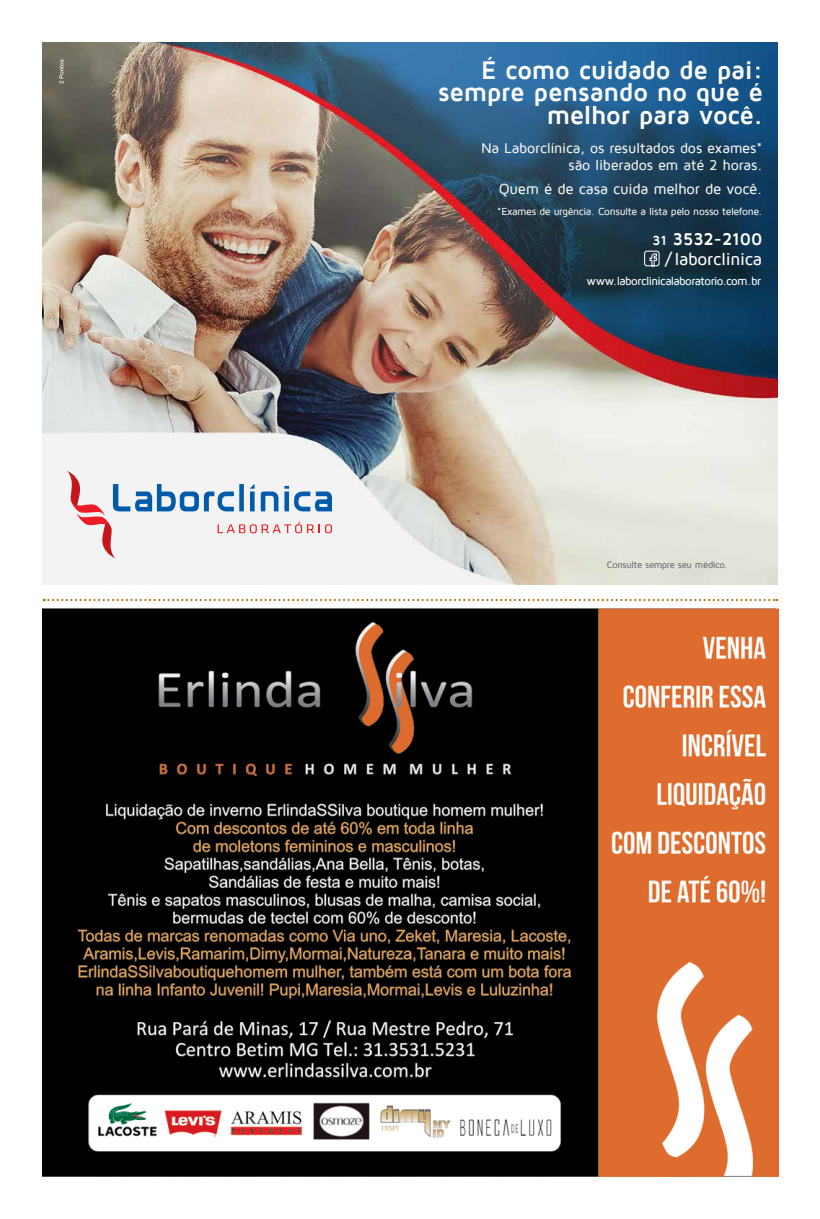
<style>
.page{position:relative;width:820px;height:1219px;background:#fff}
.page>*{position:absolute;margin:0;border:0;box-sizing:border-box;transform-origin:0 0}
.t1{font:700 26.3px/22.3px "Maven Pro";letter-spacing:-.015em;color:#fff;text-align:right}
.t2{font:500 17.6px "Maven Pro";letter-spacing:-.015em;color:#fff}
.t3{font:700 17.6px "Maven Pro";letter-spacing:-.015em;color:#fff}
.t4{font:500 15.1px "Maven Pro";letter-spacing:-.02em;color:#f3f3f1}
.t5{font:500 14.6px/17px "Maven Pro";letter-spacing:-.01em;color:#f3f3f1;text-align:right}
.t6{font:500 11.9px "Maven Pro";letter-spacing:-.05em;color:#fff}
.t7{font:500 10.6px "Maven Pro";letter-spacing:-.035em;color:#f3f3f1}
.t8{font:500 9.6px "Maven Pro";letter-spacing:-.035em;color:#6d6e71}
.s1{font-size:13.6px}
</style>
<div class="page">
<svg style="left:44px;top:599px;width:732px;height:2px"></svg>
<img style="left:43px;top:608px;width:734px;height:568px">
<img style="left:43px;top:43px;width:734px;height:542px">
<svg style="left:67px;top:471px;width:265px;height:87px"></svg>
<svg style="left:59px;top:59px;width:5px;height:25px"></svg>
<svg style="left:643px;top:250px;width:16px;height:17px"></svg>
<h1 class="t1" style="left:438px;top:59px;width:326px">É como cuidado de pai: sempre pensando no que é melhor para você.</h1>
<p class="t5" style="left:481px;top:140px;width:283px">Na Laborclínica, os resultados dos exames* são liberados em até 2 horas.</p>
<p class="t4" style="left:498px;top:181px;width:265px">Quem é de casa cuida melhor de você.</p>
<p class="t7" style="left:497px;top:205px;width:266px">*Exames de urgência. Consulte a lista pelo nosso telefone.</p>
<p class="t3" style="left:652px;top:230px;width:111px"><span class="s1">31</span> 3532-2100</p>
<p class="t2" style="left:664px;top:250px;width:99px">/ laborclinica</p>
<p class="t6" style="left:586px;top:275px;width:176px">www.laborclinicalaboratorio.com.br</p>
<p class="t8" style="left:606px;top:560px;width:122px">Consulte sempre seu médico.</p>
</div>
